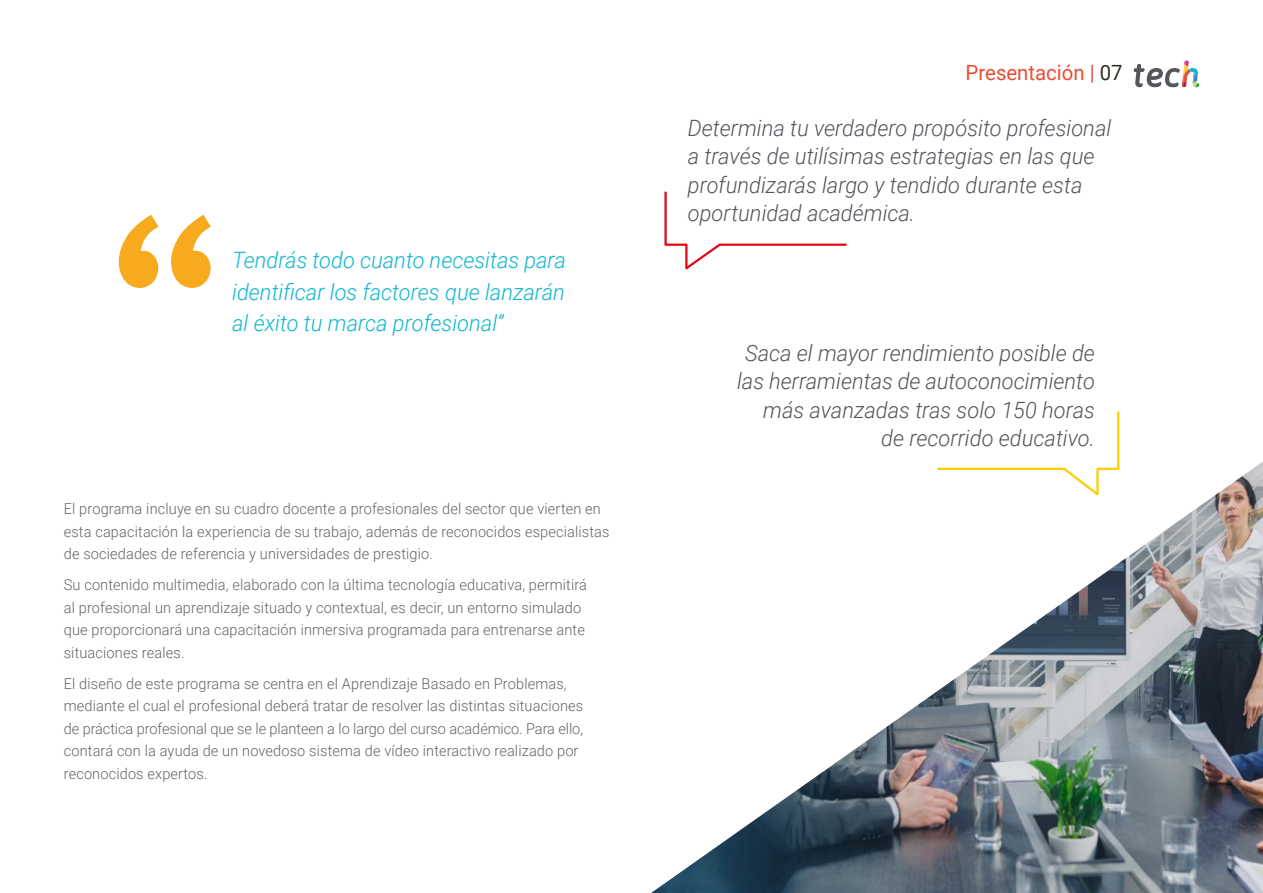
<style>
.page{position:relative;width:1263px;height:893px;background:#fff}
.page>*{position:absolute;margin:0;border:0;box-sizing:border-box;transform-origin:0 0}
.t1{font:italic 300 22.5px/28.5px "Roboto";color:#52555b;text-align:right}
.t2{font:italic 300 22.5px/31.5px "Roboto";color:#0fb6cf;text-align:justify}
.t3{font:21px "Roboto";color:#e94d35}
.t4{font:300 15px/22.5px "Roboto";letter-spacing:.01em;color:#61646a}
.s1{color:#312e20}
</style>
<div class="page">
<svg style="left:119px;top:215px;width:92px;height:73px"></svg>
<img style="left:651px;top:461px;width:612px;height:432px">
<svg style="left:935px;top:411px;width:185px;height:88px"></svg>
<svg style="left:664px;top:191px;width:183px;height:79px"></svg>
<svg style="left:1134px;top:61px;width:65px;height:27px"></svg>
<h1 class="t2" style="left:232px;top:244px;width:335px">Tendrás todo cuanto necesitas para identificar los factores que lanzarán al éxito tu marca profesional”</h1>
<p class="t4" style="left:64px;top:497px;width:547px">El programa incluye en su cuadro docente a profesionales del sector que vierten en esta capacitación la experiencia de su trabajo, además de reconocidos especialistas de sociedades de referencia y universidades de prestigio.</p>
<p class="t4" style="left:64px;top:573px;width:525px">Su contenido multimedia, elaborado con la última tecnología educativa, permitirá al profesional un aprendizaje situado y contextual, es decir, un entorno simulado que proporcionará una capacitación inmersiva programada para entrenarse ante situaciones reales.</p>
<p class="t4" style="left:64px;top:671px;width:521px">El diseño de este programa se centra en el Aprendizaje Basado en Problemas, mediante el cual el profesional deberá tratar de resolver las distintas situaciones de práctica profesional que se le planteen a lo largo del curso académico. Para ello, contará con la ayuda de un novedoso sistema de vídeo interactivo realizado por reconocidos expertos.</p>
<h2 class="t3" style="left:966px;top:57px;width:159px">Presentación | <span class="s1">07</span></h2>
<h1 class="t1" style="left:688px;top:113px;width:425px;text-align:left">Determina tu verdadero propósito profesional a través de utilísimas estrategias en las que profundizarás largo y tendido durante esta oportunidad académica.</h1>
<h1 class="t1" style="left:737px;top:338px;width:359px">Saca el mayor rendimiento posible de las herramientas de autoconocimiento más avanzadas tras solo 150 horas de recorrido educativo.</h1>
</div>
